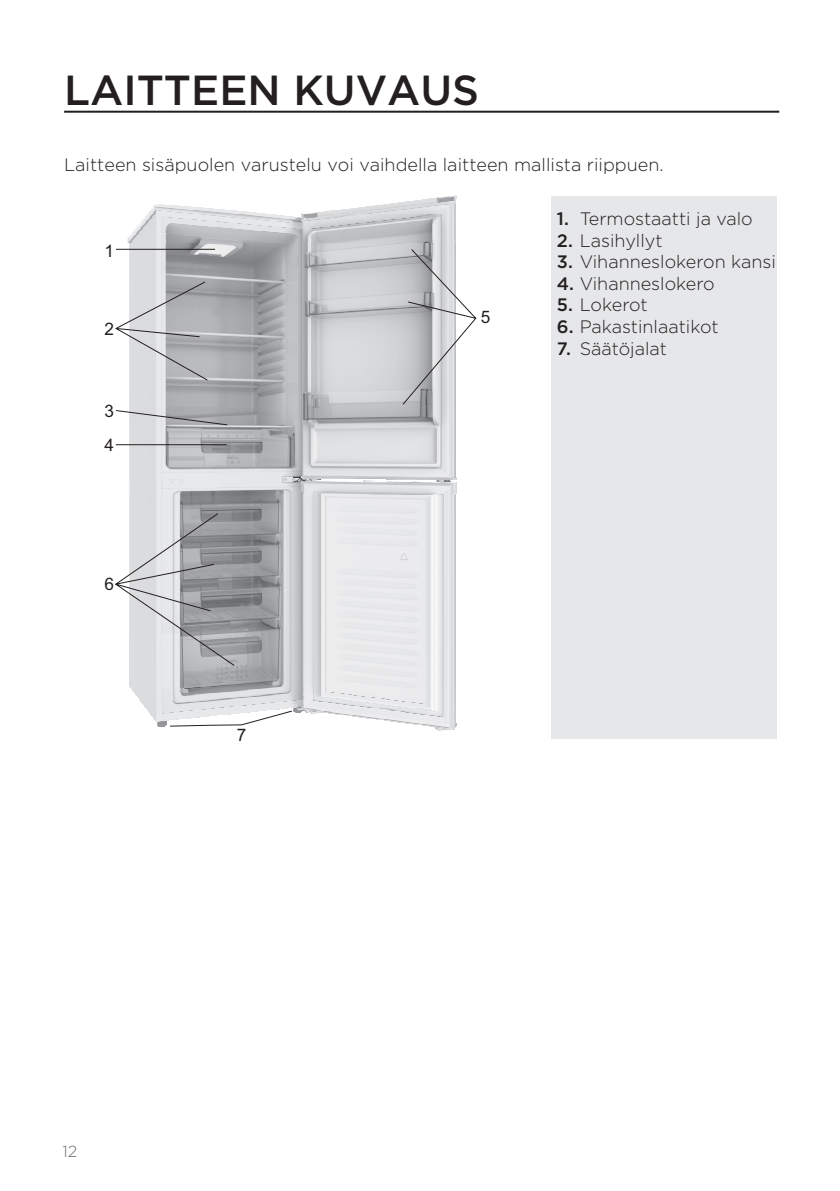
<style>
.page{position:relative;width:840px;height:1191px;background:#fff}
.page>*{position:absolute;margin:0;border:0;box-sizing:border-box;transform-origin:0 0}
.glavni_naslov{font:500 42px "Gotham";color:#231f20}
.seznam_stevilke_opis{font:300 18px "Gotham";color:#231f20}
.besedilo{font:300 18px "Gotham";color:#231f20}
.t1{font:17.2px/34.2px "Arial";color:#231f20}
.t2{font:300 16px "Gotham";color:#6c6d70}
.s1{font-weight:500}
</style>
<div class="page">
<div style="left:551px;top:196px;width:225px;height:542px;background:#e6e7e9"></div>
<svg style="left:429px;top:726px;width:27px;height:5px"></svg>
<img style="left:422px;top:725px;width:34px;height:1px">
<img style="left:414px;top:724px;width:42px;height:1px">
<img style="left:408px;top:723px;width:47px;height:1px">
<img style="left:400px;top:722px;width:55px;height:1px">
<img style="left:393px;top:721px;width:62px;height:1px">
<img style="left:384px;top:720px;width:71px;height:1px">
<img style="left:376px;top:719px;width:79px;height:1px">
<img style="left:369px;top:718px;width:86px;height:1px">
<img style="left:361px;top:717px;width:94px;height:1px">
<img style="left:352px;top:716px;width:103px;height:1px">
<img style="left:346px;top:715px;width:109px;height:1px">
<img style="left:338px;top:714px;width:117px;height:1px">
<img style="left:331px;top:713px;width:124px;height:1px">
<img style="left:323px;top:712px;width:132px;height:1px">
<img style="left:321px;top:711px;width:134px;height:1px">
<img style="left:321px;top:710px;width:134px;height:1px">
<img style="left:147px;top:709px;width:128px;height:1px">
<img style="left:147px;top:708px;width:137px;height:1px">
<img style="left:293px;top:708px;width:162px;height:2px">
<img style="left:130px;top:667px;width:326px;height:41px">
<img style="left:130px;top:242px;width:326px;height:6px">
<img style="left:128px;top:236px;width:327px;height:7px">
<img style="left:131px;top:234px;width:324px;height:2px">
<img style="left:132px;top:231px;width:323px;height:3px">
<img style="left:134px;top:229px;width:321px;height:3px">
<img style="left:136px;top:227px;width:319px;height:2px">
<img style="left:138px;top:224px;width:317px;height:3px">
<img style="left:140px;top:221px;width:315px;height:3px">
<img style="left:142px;top:219px;width:313px;height:3px">
<img style="left:145px;top:216px;width:310px;height:3px">
<img style="left:146px;top:216px;width:152px;height:1px">
<img style="left:147px;top:215px;width:138px;height:1px">
<img style="left:148px;top:214px;width:129px;height:1px">
<img style="left:301px;top:213px;width:154px;height:3px">
<img style="left:149px;top:213px;width:117px;height:1px">
<img style="left:149px;top:212px;width:108px;height:1px">
<img style="left:315px;top:212px;width:140px;height:1px">
<img style="left:150px;top:211px;width:98px;height:1px">
<img style="left:322px;top:211px;width:133px;height:1px">
<img style="left:151px;top:210px;width:87px;height:1px">
<img style="left:330px;top:210px;width:125px;height:1px">
<img style="left:152px;top:209px;width:73px;height:1px">
<img style="left:341px;top:209px;width:114px;height:1px">
<img style="left:350px;top:208px;width:105px;height:1px">
<img style="left:153px;top:208px;width:61px;height:1px">
<img style="left:153px;top:207px;width:51px;height:1px">
<img style="left:357px;top:207px;width:98px;height:1px">
<img style="left:365px;top:206px;width:90px;height:1px">
<img style="left:374px;top:205px;width:81px;height:1px">
<img style="left:382px;top:204px;width:73px;height:1px">
<svg style="left:155px;top:204px;width:24px;height:2px"></svg>
<img style="left:398px;top:202px;width:57px;height:1px">
<img style="left:404px;top:201px;width:51px;height:1px">
<img style="left:414px;top:200px;width:41px;height:1px">
<img style="left:422px;top:199px;width:33px;height:1px">
<img style="left:428px;top:198px;width:28px;height:1px">
<svg style="left:436px;top:196px;width:20px;height:2px"></svg>
<svg style="left:115px;top:248px;width:362px;height:419px;background:#c8c9cb"></svg>
<svg style="left:154px;top:710px;width:167px;height:17px"></svg>
<hr style="left:64px;top:111px;width:714px;height:2px;background:#231f20">
<p class="glavni_naslov" style="left:64px;top:63px;width:416px">LAITTEEN KUVAUS</p>
<p class="besedilo" style="left:64px;top:153px;width:600px">Laitteen sisäpuolen varustelu voi vaihdella laitteen mallista riippuen.</p>
<p class="t1" style="left:104px;top:233px;width:11px">1</p>
<p class="t1" style="left:104px;top:312px;width:11px">2</p>
<p class="t1" style="left:104px;top:393px;width:11px">3<br>4</p>
<p class="t1" style="left:104px;top:567px;width:11px">6</p>
<p class="t1" style="left:237px;top:718px;width:11px">7</p>
<p class="t2" style="left:62px;top:1140px;width:16px">12</p>
<p class="t1" style="left:480px;top:300px;width:11px">5</p>
<p class="seznam_stevilke_opis" style="left:556px;top:207px;width:197px"><span class="s1">1.</span> Termostaatti ja valo</p>
<p class="seznam_stevilke_opis" style="left:556px;top:229px;width:107px"><span class="s1">2.</span> Lasihyllyt</p>
<p class="seznam_stevilke_opis" style="left:556px;top:250px;width:220px"><span class="s1">3.</span> Vihanneslokeron kansi</p>
<p class="seznam_stevilke_opis" style="left:556px;top:272px;width:159px"><span class="s1">4.</span> Vihanneslokero</p>
<p class="seznam_stevilke_opis" style="left:556px;top:294px;width:92px"><span class="s1">5.</span> Lokerot</p>
<p class="seznam_stevilke_opis" style="left:556px;top:315px;width:163px"><span class="s1">6.</span> Pakastinlaatikot</p>
<p class="seznam_stevilke_opis" style="left:556px;top:337px;width:111px"><span class="s1">7.</span> Säätöjalat</p>
</div>
